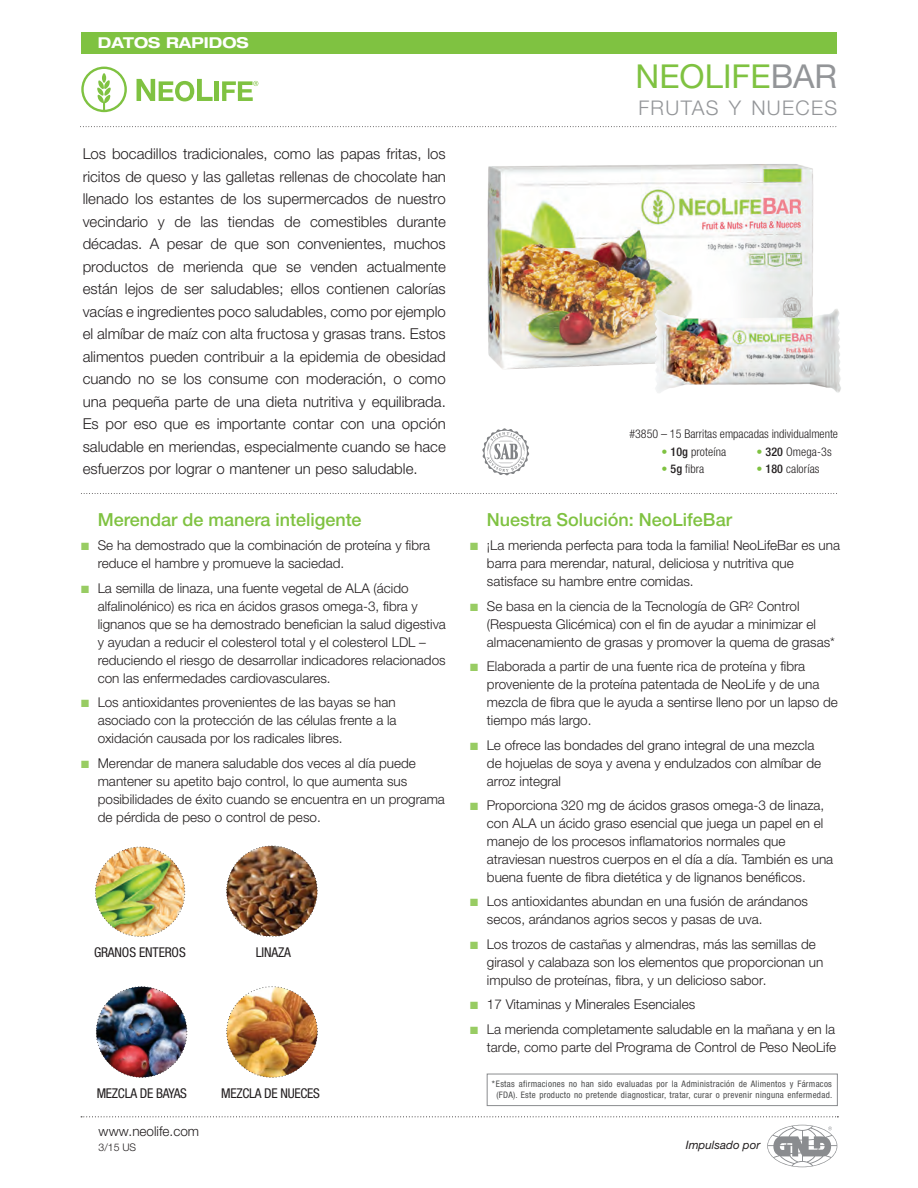
<style>
.page{position:relative;width:918px;height:1188px;background:#fff}
.page>*{position:absolute;margin:0;border:0;box-sizing:border-box;transform-origin:0 0}
.Product_Name{font:33px "Helvetica Neue LTW1 G";color:#7fc241}
.Product_Name-2{font:300 20.25px "Helvetica Neue LTW1 G";letter-spacing:.065em;color:#939598}
.Title_of_Paragraph{font:500 18px "Helvetica Neue LTW1 G";color:#7fc241}
.Intro_text{font:300 15px/22.5px "Helvetica Neue LTW1 G";color:#231f20;text-align:justify}
.t1{font:700 expanded 15px "Helvetica Neue LTW1 G";color:#fff}
.Content_text{font:300 13.5px/18px "Helvetica Neue LTW1 G";color:#231f20}
.t2{font:condensed 13.5px "Helvetica Neue LTW1 G";letter-spacing:-.02em;color:#231f20}
.Introductory_Paragra{font:300 condensed 12px "Helvetica Neue LTW1 G";color:#231f20}
.t3{font:italic 11.55px "Helvetica Neue LTW1 G";color:#231f20}
.Content_text-2{font:300 10.5px "Helvetica Neue LTW1 G";color:#231f20}
.t4{font:condensed 9px/10.5px "Helvetica Neue LTW1 G";letter-spacing:.03em;color:#4b4c4d;text-align:center}
.s1{color:#98cc63}
.s2{color:#939598}
.s3{font-weight:500;color:#7fc241}
.s4{font-weight:500}
</style>
<div class="page">
<svg style="left:81px;top:1116px;width:757px;height:1px"></svg>
<div style="left:81px;top:32px;width:756px;height:22px;background:#7fc241"></div>
<svg style="left:83px;top:126px;width:754px;height:1px"></svg>
<svg style="left:81px;top:67px;width:46px;height:45px"></svg>
<svg style="left:137px;top:79px;width:76px;height:22px"></svg>
<hr style="left:215px;top:81px;width:4px;height:20px;background:#7fc241">
<svg style="left:222px;top:81px;width:36px;height:20px"></svg>
<div style="left:487px;top:1074px;width:351px;height:32px;background:#fff;border:1px solid #8a8c8f"></div>
<svg style="left:767px;top:1125px;width:70px;height:42px"></svg>
<svg style="left:81px;top:493px;width:756px;height:1px"></svg>
<svg style="left:482px;top:431px;width:47px;height:44px"></svg>
<img style="left:95px;top:847px;width:90px;height:90px">
<img style="left:226px;top:845px;width:92px;height:92px">
<img style="left:96px;top:986px;width:91px;height:92px">
<img style="left:226px;top:986px;width:92px;height:92px">
<img style="left:487px;top:164px;width:327px;height:267px">
<img style="left:626px;top:283px;width:215px;height:140px">
<p class="t1" style="left:98px;top:33px;width:152px">DATOS RAPIDOS</p>
<p class="Intro_text" style="left:83px;top:143px;width:365px">Los bocadillos tradicionales, como las papas fritas, los ricitos de queso y las galletas rellenas de chocolate han llenado los estantes de los supermercados de nuestro vecindario y de las tiendas de comestibles durante décadas. A pesar de que son convenientes, muchos productos de merienda que se venden actualmente están lejos de ser saludables; ellos contienen calorías vacías e ingredientes poco saludables, como por ejemplo el almíbar de maíz con alta fructosa y grasas trans. Estos alimentos pueden contribuir a la epidemia de obesidad cuando no se los consume con moderación, o como una pequeña parte de una dieta nutritiva y equilibrada.<br>Es por eso que es importante contar con una opción saludable en meriendas, especialmente cuando se hace esfuerzos por lograr o mantener un peso saludable.</p>
<p class="Title_of_Paragraph" style="left:98px;top:508px;width:265px">Merendar de manera inteligente</p>
<p class="Content_text" style="left:98px;top:536px;width:334px;text-indent:-17px"><span class="s1">■</span> Se ha demostrado que la combinación de proteína y fibra reduce el hambre y promueve la saciedad.</p>
<p class="Content_text" style="left:98px;top:579px;width:350px;text-indent:-17px"><span class="s1">■</span> La semilla de linaza, una fuente vegetal de ALA (ácido alfalinolénico) es rica en ácidos grasos omega-3, fibra y lignanos que se ha demostrado benefician la salud digestiva y ayudan a reducir el colesterol total y el colesterol LDL – reduciendo el riesgo de desarrollar indicadores relacionados con las enfermedades cardiovasculares.</p>
<p class="Content_text" style="left:98px;top:693px;width:300px;text-align:justify;text-indent:-17px"><span class="s1">■</span> Los antioxidantes provenientes de las bayas se han asociado con la protección de las células frente a la oxidación causada por los radicales libres.</p>
<p class="Content_text" style="left:98px;top:754px;width:349px;text-indent:-17px"><span class="s1">■</span> Merendar de manera saludable dos veces al día puede mantener su apetito bajo control, lo que aumenta sus posibilidades de éxito cuando se encuentra en un programa de pérdida de peso o control de peso.</p>
<p class="t2" style="left:94px;top:944px;width:93px">GRANOS ENTEROS</p>
<p class="t2" style="left:256px;top:944px;width:37px">LINAZA</p>
<p class="t2" style="left:97px;top:1085px;width:92px">MEZCLA DE BAYAS</p>
<p class="t2" style="left:221px;top:1085px;width:100px">MEZCLA DE NUECES</p>
<p class="Content_text" style="left:98px;top:1123px;width:102px">www.neolife.com</p>
<p class="Content_text-2" style="left:98px;top:1141px;width:39px">3/15 US</p>
<p class="Product_Name" style="left:636px;top:55px;width:203px">NEOLIFE<span class="s2">BAR</span></p>
<p class="Product_Name-2" style="left:638px;top:95px;width:200px">FRUTAS Y NUECES</p>
<p class="Introductory_Paragra" style="left:629px;top:427px;width:210px">#3850 – 15 Barritas empacadas individualmente</p>
<p class="Introductory_Paragra" style="left:661px;top:445px;width:66px"><span class="s3">•</span> <span class="s4">10g</span> proteína</p>
<p class="Introductory_Paragra" style="left:661px;top:462px;width:44px"><span class="s3">•</span> <span class="s4">5g</span> fibra</p>
<p class="Introductory_Paragra" style="left:756px;top:445px;width:77px"><span class="s3">•</span> <span class="s4">320</span> Omega-3s</p>
<p class="Introductory_Paragra" style="left:756px;top:462px;width:65px"><span class="s3">•</span> <span class="s4">180</span> calorías</p>
<p class="Title_of_Paragraph" style="left:487px;top:508px;width:247px">Nuestra Solución: NeoLifeBar</p>
<p class="Content_text" style="left:487px;top:536px;width:355px;text-indent:-17px"><span class="s1">■</span> ¡La merienda perfecta para toda la familia! NeoLifeBar es una barra para merendar, natural, deliciosa y nutritiva que satisface su hambre entre comidas.</p>
<p class="Content_text" style="left:487px;top:597px;width:350px;text-indent:-17px"><span class="s1">■</span> Se basa en la ciencia de la Tecnología de GR<sup>2</sup> Control (Respuesta Glicémica) con el fin de ayudar a minimizar el almacenamiento de grasas y promover la quema de grasas*</p>
<p class="Content_text" style="left:487px;top:657px;width:352px;text-indent:-17px"><span class="s1">■</span> Elaborada a partir de una fuente rica de proteína y fibra proveniente de la proteína patentada de NeoLife y de una mezcla de fibra que le ayuda a sentirse lleno por un lapso de tiempo más largo.</p>
<p class="Content_text" style="left:487px;top:736px;width:336px;text-indent:-17px"><span class="s1">■</span> Le ofrece las bondades del grano integral de una mezcla de hojuelas de soya y avena y endulzados con almíbar de arroz integral</p>
<p class="Content_text" style="left:487px;top:796px;width:348px;text-indent:-17px"><span class="s1">■</span> Proporciona 320 mg de ácidos grasos omega-3 de linaza, con ALA un ácido graso esencial que juega un papel en el manejo de los procesos inflamatorios normales que atraviesan nuestros cuerpos en el día a día. También es una buena fuente de fibra dietética y de lignanos benéficos.</p>
<p class="Content_text" style="left:487px;top:893px;width:323px;text-indent:-17px"><span class="s1">■</span> Los antioxidantes abundan en una fusión de arándanos secos, arándanos agrios secos y pasas de uva.</p>
<p class="Content_text" style="left:487px;top:935px;width:338px;text-indent:-17px"><span class="s1">■</span> Los trozos de castañas y almendras, más las semillas de girasol y calabaza son los elementos que proporcionan un impulso de proteínas, fibra, y un delicioso sabor.</p>
<p class="Content_text" style="left:470px;top:996px;width:226px"><span class="s1">■</span> 17 Vitaminas y Minerales Esenciales</p>
<p class="Content_text" style="left:470px;top:1020px;width:368px;text-align:right"><span class="s1">■</span> La merienda completamente saludable en la mañana y en la tarde, como parte del Programa de Control de Peso NeoLife</p>
<p class="t4" style="left:492px;top:1079px;width:342px">*Estas afirmaciones no han sido evaluadas por la Administración de Alimentos y Fármacos (FDA). Este producto no pretende diagnosticar, tratar, curar o prevenir ninguna enfermedad.</p>
<p class="t3" style="left:686px;top:1138px;width:76px">Impulsado por</p>
</div>
